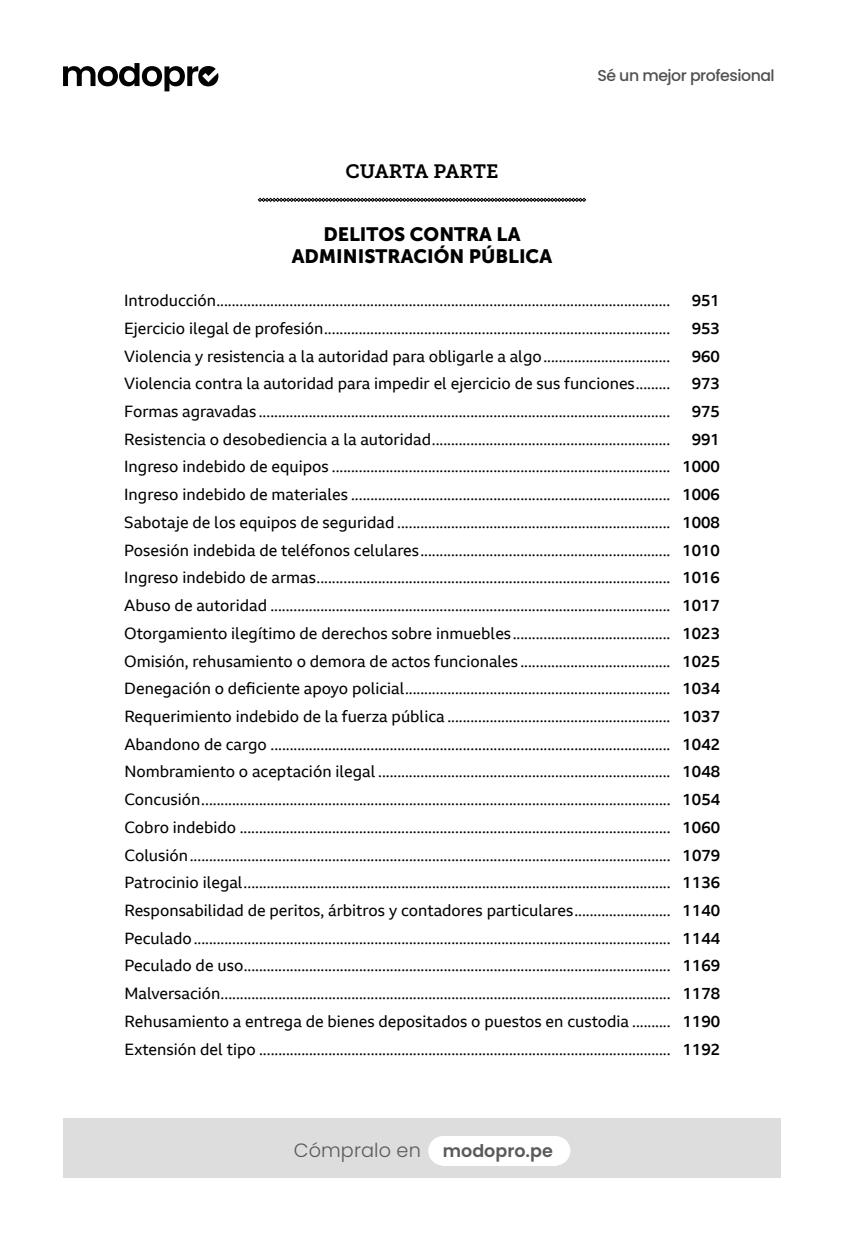
<style>
.page{position:relative;width:844px;height:1241px;background:#fff}
.page>*{position:absolute;margin:0;border:0;box-sizing:border-box;transform-origin:0 0}
.t1{font:19.25px/22.8px "Museo Sans 900";color:#000;text-align:center}
.t2{font:300 19.25px "Poppins";letter-spacing:.005em;color:#5a5b59}
.t3{font:19.25px "Museo Slab 700";letter-spacing:-.01em;color:#000}
.t4{font:15.75px/27.7px "BBC Reith Sans";color:#000;text-align:justify}
.t5{font:500 15.75px "Poppins";letter-spacing:-.03em;color:#515150}
.t6{font:500 15.75px "BBC Reith Sans";color:#000}
.s1{font-weight:500}
.s2{font-weight:600;font-size:17.5px}
</style>
<div class="page">
<svg style="left:258px;top:198px;width:328px;height:4px"></svg>
<div style="left:63px;top:1118px;width:717px;height:59px;background:#ddddde"></div>
<div style="left:428px;top:1135px;width:30px;height:30px;background:#fff;border-radius:50%"></div>
<div style="left:540px;top:1135px;width:30px;height:30px;background:#fff;border-radius:50%"></div>
<div style="left:441px;top:1135px;width:115px;height:30px;background:#fff"></div>
<svg style="left:63px;top:63px;width:155px;height:28px"></svg>
<p class="t3" style="left:345px;top:161px;width:154px">CUARTA PARTE</p>
<p class="t5" style="left:597px;top:66px;width:179px">Sé un mejor profesional</p>
<p class="t1" style="left:292px;top:222px;width:262px">DELITOS CONTRA LA<br>ADMINISTRACIÓN PÚBLICA</p>
<p class="t4" style="left:124px;top:286px;width:547px">Introducción......................................................................................................................</p>
<p class="t6" style="left:691px;top:290px;width:30px">951</p>
<p class="t4" style="left:124px;top:314px;width:547px">Ejercicio ilegal de profesión..........................................................................................</p>
<p class="t6" style="left:691px;top:318px;width:30px">953</p>
<p class="t4" style="left:124px;top:342px;width:547px">Violencia y resistencia a la autoridad para obligarle a algo.................................</p>
<p class="t6" style="left:691px;top:346px;width:30px">960</p>
<p class="t4" style="left:124px;top:369px;width:547px">Violencia contra la autoridad para impedir el ejercicio de sus funciones.........</p>
<p class="t6" style="left:691px;top:373px;width:30px">973</p>
<p class="t4" style="left:124px;top:397px;width:547px">Formas agravadas ...........................................................................................................</p>
<p class="t6" style="left:691px;top:401px;width:30px">975</p>
<p class="t4" style="left:124px;top:425px;width:547px">Resistencia o desobediencia a la autoridad..............................................................</p>
<p class="t4" style="left:124px;top:425px;width:597px;text-indent:567px"><span class="s1">991<br></span>Ingreso indebido de equipos ........................................................................................ <span class="s1">1000<br></span>Ingreso indebido de materiales ................................................................................... <span class="s1">1006<br></span>Sabotaje de los equipos de seguridad ....................................................................... <span class="s1">1008<br></span>Posesión indebida de teléfonos celulares................................................................. <span class="s1">1010<br></span>Ingreso indebido de armas............................................................................................ <span class="s1">1016<br></span>Abuso de autoridad ........................................................................................................ <span class="s1">1017<br></span>Otorgamiento ilegítimo de derechos sobre inmuebles......................................... <span class="s1">1023<br></span>Omisión, rehusamiento o demora de actos funcionales ....................................... <span class="s1">1025<br></span>Denegación o deficiente apoyo policial..................................................................... <span class="s1">1034<br></span>Requerimiento indebido de la fuerza pública .......................................................... <span class="s1">1037<br></span>Abandono de cargo ........................................................................................................ <span class="s1">1042<br></span>Nombramiento o aceptación ilegal ............................................................................ <span class="s1">1048 </span>concusión.......................................................................................................................... <span class="s1">1054<br></span>Cobro indebido ................................................................................................................ <span class="s1">1060 </span>colusión............................................................................................................................. <span class="s1">1079<br></span>Patrocinio ilegal............................................................................................................... <span class="s1">1136<br></span>Responsabilidad de peritos, árbitros y contadores particulares......................... <span class="s1">1140<br></span>Peculado............................................................................................................................ <span class="s1">1144<br></span>Peculado de uso............................................................................................................... <span class="s1">1169<br></span>Malversación..................................................................................................................... <span class="s1">1178<br></span>Rehusamiento a entrega de bienes depositados o puestos en custodia .......... <span class="s1">1190<br></span>Extensión del tipo ........................................................................................................... <span class="s1">1192</span></p>
<p class="t2" style="left:294px;top:1138px;width:260px">Cómpralo en <span class="s2">modopro.pe</span></p>
</div>
